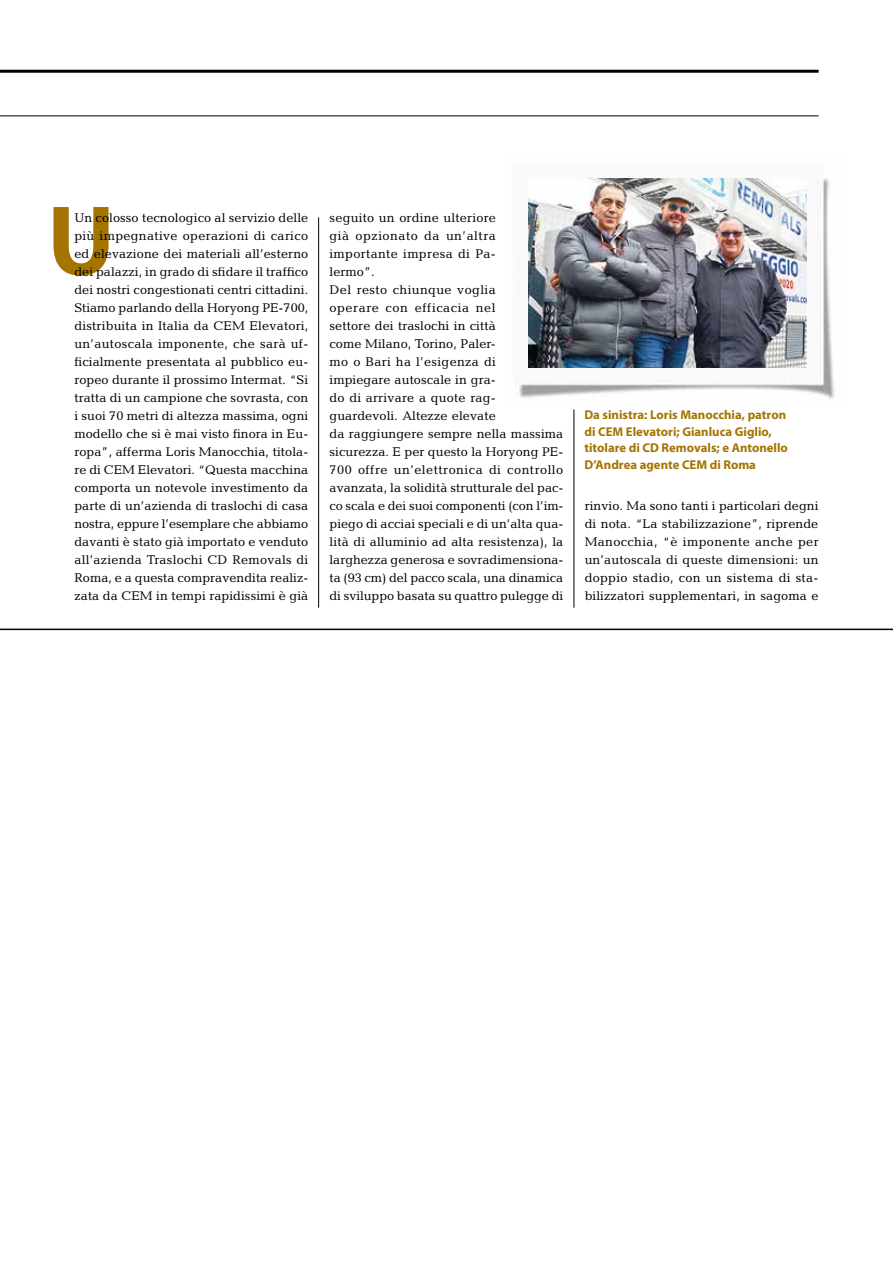
<style>
.page{position:relative;width:893px;height:1263px;background:#fff}
.page>*{position:absolute;margin:0;border:0;box-sizing:border-box;transform-origin:0 0}
.t1{font:700 100.05px "Myriad Pro";color:#a47400}
.t2{font:12.75px/18px "Candida";letter-spacing:.005em;color:#000;text-align:justify}
.t3{font:700 12.75px/16.5px "Myriad Pro";color:#a47400}
</style>
<div class="page">
<hr style="left:0;top:70px;width:819px;height:3px;background:#000">
<hr style="left:0;top:629px;width:893px;height:1px;background:#000">
<hr style="left:574px;top:409px;width:1px;height:199px;background:#000">
<hr style="left:0;top:116px;width:819px;height:1px;background:#000">
<hr style="left:318px;top:217px;width:1px;height:391px;background:#000">
<img style="left:519px;top:178px;width:316px;height:221px">
<img style="left:528px;top:179px;width:278px;height:188px">
<h1 class="t1" style="left:47px;top:185px;width:70px">U</h1>
<p class="t2" style="left:74px;top:208px;width:236px">Un colosso tecnologico al servizio delle più impegnative operazioni di carico ed elevazione dei materiali all’esterno dei palazzi, in grado di sfidare il traffico dei nostri congestionati centri cittadini.<br>Stiamo parlando della Horyong PE-700, distribuita in Italia da CEM Elevatori, un’autoscala imponente, che sarà uf&shy;ficialmente presentata al pubblico eu&shy;ropeo durante il prossimo Intermat. “Si tratta di un campione che sovrasta, con i suoi 70 metri di altezza massima, ogni modello che si è mai visto finora in Eu&shy;ropa”, afferma Loris Manocchia, titola&shy;re di CEM Elevatori. “Questa macchina comporta un notevole investimento da parte di un’azienda di traslochi di casa nostra, eppure l’esemplare che abbiamo davanti è stato già importato e venduto all’azienda Traslochi CD Removals di Roma, e a questa compravendita realiz&shy;zata da CEM in tempi rapidissimi è già</p>
<p class="t2" style="left:330px;top:208px;width:236px;text-align:left">seguito un ordine ulteriore<br>già opzionato da un’altra importante impresa di Pa-<br>lermo”.<br>Del resto chiunque voglia<br>operare con efficacia nel<br>settore dei traslochi in città<br>come Milano, Torino, Paler-<br>mo o Bari ha l’esigenza di<br>impiegare autoscale in gra-<br>do di arrivare a quote rag&shy;guardevoli. Altezze elevate<br>da raggiungere sempre nella massima sicurezza. E per questo la Horyong PE-<br>700 offre un’elettronica di controllo avanzata, la solidità strutturale del pac&shy;co scala e dei suoi componenti (con l’im&shy;piego di acciai speciali e di un’alta qua&shy;lità di alluminio ad alta resistenza), la larghezza generosa e sovradimensiona&shy;ta (93 cm) del pacco scala, una dinamica di sviluppo basata su quattro pulegge di</p>
<p class="t3" style="left:584px;top:407px;width:205px">Da sinistra: Loris Manocchia, patron di CEM Elevatori; Gianluca Giglio, titolare di CD Removals; e Antonello D’Andrea agente CEM di Roma</p>
<p class="t2" style="left:585px;top:496px;width:236px">rinvio. Ma sono tanti i particolari degni di nota. “La stabilizzazione”, riprende Manocchia, “è imponente anche per un’autoscala di queste dimensioni: un doppio stadio, con un sistema di sta&shy;bilizzatori supplementari, in sagoma e</p>
</div>
